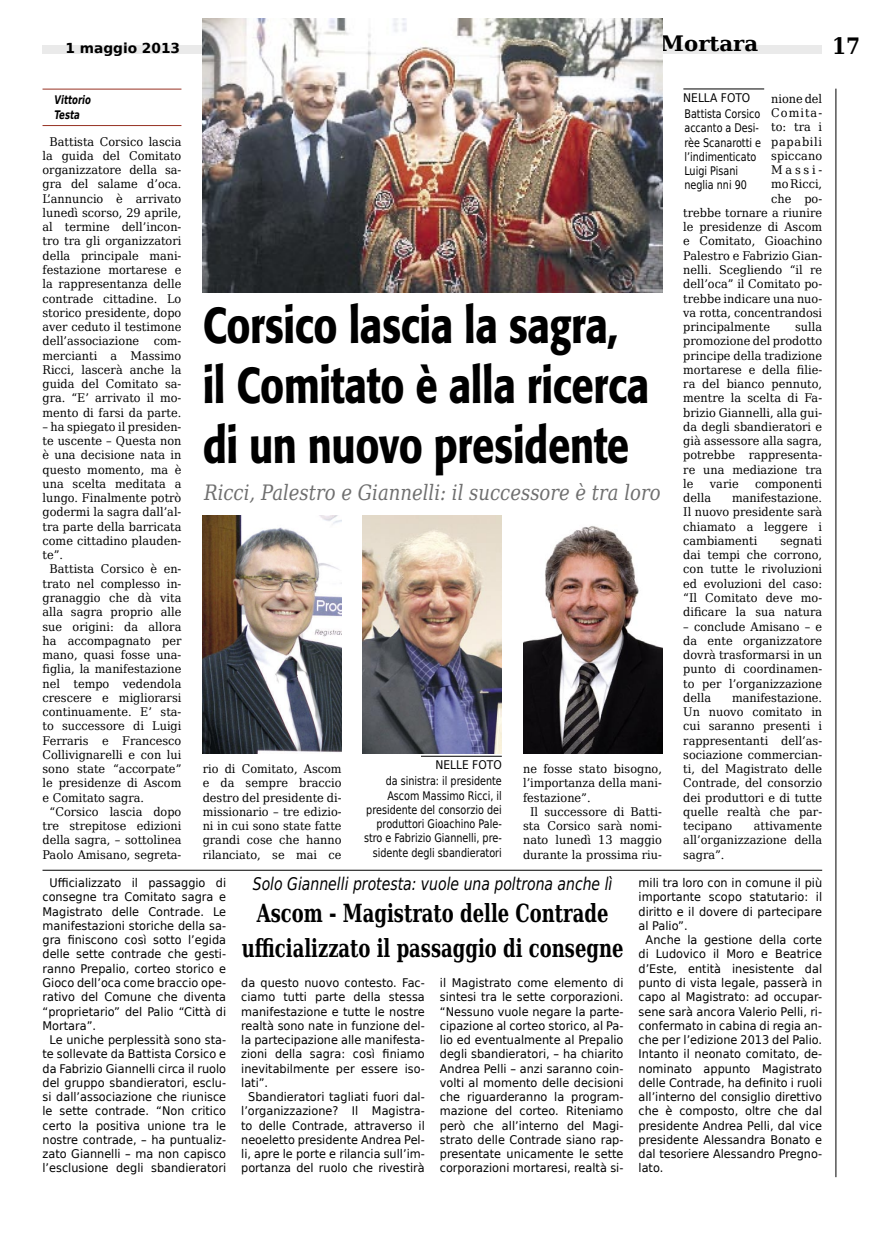
<style>
.page{position:relative;width:886px;height:1241px;background:#fff}
.page>*{position:absolute;margin:0;border:0;box-sizing:border-box;transform-origin:0 0}
.t1{font:500 50px "Formata";letter-spacing:-.01em;color:#000;scale:.8 1}
.t2{font:700 25px "DejaVu Serif Condensed";color:#000;scale:.8 1}
.t3{font:700 22.5px "DejaVu Serif";color:#000;scale:.9 1}
.t4{font:italic 21.25px "DejaVu Serif";color:#6f6f6f;scale:.85 1}
.t5{font:700 21.25px "DejaVu Serif";color:#000}
.t6{font:italic 17.5px "DejaVu Sans Condensed";color:#000;scale:.89 1}
.t7{font:700 13.75px "DejaVu Sans";color:#000}
.corpotesto{font:11.88px/14.2px "DejaVu Serif";color:#000;text-align:justify;scale:.95 1}
.corpotestobox{font:11.88px/14.2px "DejaVu Sans";color:#000;text-align:justify;scale:.95 1}
.didascalia{font:11.88px/14.2px "DejaVu Sans Condensed";color:#000;scale:.9 1}
.firma{font:11.88px "DejaVu Sans";color:#000;scale:.9 1}
.didascalia-2{font:italic 700 11.88px "DejaVu Sans Condensed";color:#000;scale:.8 1}
.corpotesto-2{font:11.88px "DejaVu Serif";letter-spacing:.065em;color:#000;scale:.95 1}
</style>
<div class="page">
<div style="left:43px;top:45px;width:779px;height:8px;background:#eaeaea"></div>
<hr style="left:835px;top:89px;width:1px;height:1087px;background:#000">
<img style="left:203px;top:18px;width:459px;height:275px">
<hr style="left:43px;top:89px;width:138px;height:1px;background:#973223">
<hr style="left:43px;top:125px;width:138px;height:1px;background:#973223">
<img style="left:363px;top:516px;width:139px;height:237px">
<img style="left:203px;top:516px;width:139px;height:237px">
<img style="left:523px;top:526px;width:139px;height:227px">
<hr style="left:683px;top:89px;width:81px;height:1px;background:#000">
<hr style="left:421px;top:755px;width:81px;height:1px;background:#000">
<hr style="left:43px;top:869px;width:779px;height:1px;background:#000">
<p class="t7" style="left:66px;top:37px;width:116px">1 maggio 2013</p>
<p class="t5" style="left:661px;top:26px;width:99px">Mortara</p>
<p class="t3" style="left:832px;top:28px;width:33px">17</p>
<p class="didascalia-2" style="left:55px;top:91px;width:47px">Vittorio</p>
<p class="didascalia-2" style="left:55px;top:105px;width:33px">Testa</p>
<p class="corpotesto" style="left:43px;top:134px;width:148px;text-align:center">Battista Corsico lascia la guida del Comitato organizzatore della sa&shy;gra del salame d’oca.<br>L’annuncio è arrivato lunedì scorso, 29 aprile, al termine dell’incon&shy;tro tra gli organizzatori della principale mani&shy;festazione mortarese e la rappresentanza delle contrade cittadine. Lo storico presidente, dopo aver ceduto il testimone dell’associazione com&shy;mercianti a Massimo<br>Ricci, lascerà anche la guida del Comitato sa&shy;gra. “E’ arrivato il mo&shy;mento di farsi da parte.</p>
<p class="corpotesto" style="left:43px;top:419px;width:148px">– ha spiegato il presiden&shy;te uscente – Questa non è una decisione nata in questo momento, ma è una scelta meditata a lungo. Finalmente potrò godermi la sagra dall’al&shy;tra parte della barricata come cittadino plauden&shy;te”.</p>
<p class="corpotesto" style="left:43px;top:561px;width:148px;text-indent:7px">Battista Corsico è en&shy;trato nel complesso in&shy;granaggio che dà vita alla sagra proprio alle sue origini: da allora ha accompagnato per mano, quasi fosse una&shy;figlia, la manifestazione nel tempo vedendola crescere e migliorarsi continuamente. E’ sta&shy;to successore di Luigi Ferraris e Francesco Collivignarelli e con lui sono state “accorpate” le presidenze di Ascom e Comitato sagra.</p>
<p class="corpotesto" style="left:43px;top:804px;width:148px;text-align:center">“Corsico lascia dopo tre strepitose edizioni della sagra, – sottolinea<br>Paolo Amisano, segreta-</p>
<p class="firma" style="left:683px;top:88px;width:76px">NELLA FOTO</p>
<p class="corpotesto" style="left:771px;top:91px;width:55px">nione del</p>
<p class="corpotesto" style="left:771px;top:105px;width:55px">Comita-</p>
<p class="corpotesto" style="left:771px;top:120px;width:55px">to: tra i</p>
<p class="corpotesto-2" style="left:771px;top:132px;width:55px">papabili</p>
<p class="corpotesto" style="left:771px;top:148px;width:55px">spiccano</p>
<p class="corpotesto" style="left:771px;top:162px;width:55px">Massi-</p>
<p class="corpotesto" style="left:771px;top:177px;width:55px">mo Ricci,</p>
<p class="corpotesto" style="left:771px;top:191px;width:55px">che po-</p>
<p class="corpotesto" style="left:683px;top:205px;width:148px">trebbe tornare a riunire</p>
<p class="corpotesto" style="left:683px;top:219px;width:148px">le presidenze di Ascom</p>
<p class="corpotesto" style="left:683px;top:234px;width:148px">e Comitato, Gioachino</p>
<p class="corpotesto" style="left:683px;top:248px;width:148px">Palestro e Fabrizio Gian-</p>
<p class="corpotesto" style="left:683px;top:262px;width:148px">nelli. Scegliendo “il re</p>
<p class="corpotesto" style="left:683px;top:276px;width:148px">dell’oca” il Comitato po-</p>
<p class="corpotesto" style="left:683px;top:291px;width:148px">trebbe indicare una nuo-</p>
<p class="corpotesto" style="left:683px;top:305px;width:148px">va rotta, concentrandosi</p>
<p class="corpotesto" style="left:683px;top:319px;width:93px">principalmente</p>
<p class="didascalia" style="left:684px;top:106px;width:87px">Battista Corsico accanto a Desi&shy;rèe Scanarotti e l’indimenticato<br>Luigi Pisani neglia nni 90</p>
<p class="t1" style="left:203px;top:294px;width:520px">Corsico lascia la sagra,</p>
<p class="t1" style="left:203px;top:354px;width:560px">il Comitato è alla ricerca</p>
<p class="t1" style="left:203px;top:414px;width:535px">di un nuovo presidente</p>
<p class="t4" style="left:204px;top:476px;width:538px">Ricci, Palestro e Giannelli: il successore è tra loro</p>
<p class="corpotesto" style="left:683px;top:319px;width:148px;text-indent:112px">sulla promozione del prodotto principe della tradizione mortarese e della filie&shy;ra del bianco pennuto, mentre la scelta di Fa&shy;brizio Giannelli, alla gui&shy;da degli sbandieratori e già assessore alla sagra, potrebbe rappresenta&shy;re una mediazione tra le</p>
<p class="corpotesto" style="left:710px;top:476px;width:32px">varie</p>
<p class="corpotesto" style="left:755px;top:476px;width:72px">componenti</p>
<p class="corpotesto" style="left:683px;top:490px;width:31px">della</p>
<p class="corpotesto" style="left:683px;top:490px;width:148px;text-indent:49px">manifestazione.<br>Il nuovo presidente sarà chiamato a leggere i cambiamenti</p>
<p class="corpotesto" style="left:683px;top:533px;width:148px;text-indent:97px">segnati dai tempi che corrono, con tutte le rivoluzioni ed evoluzioni del caso: “Il Comitato deve mo&shy;dificare la sua natura</p>
<p class="corpotesto" style="left:683px;top:618px;width:148px">– conclude Amisano – e da ente organizzatore dovrà trasformarsi in un punto di coordinamen&shy;to per l’organizzazione della</p>
<p class="corpotesto" style="left:683px;top:690px;width:148px;text-indent:49px">manifestazione.<br>Un nuovo comitato in cui saranno presenti i rappresentanti dell’as&shy;sociazione commercian&shy;ti, del Magistrato delle Contrade, del consorzio dei produttori e di tutte quelle realtà che par&shy;tecipano</p>
<p class="firma" style="left:435px;top:754px;width:75px">NELLE FOTO</p>
<p class="corpotesto" style="left:203px;top:761px;width:148px">rio di Comitato, Ascom e da sempre braccio destro del presidente di&shy;missionario – tre edizio&shy;ni in cui sono state fatte grandi cose che hanno rilanciato, se mai ce</p>
<p class="corpotesto" style="left:523px;top:761px;width:148px">ne fosse stato bisogno, l’importanza della mani&shy;festazione”.</p>
<p class="didascalia" style="left:364px;top:773px;width:154px;text-align:right">da sinistra: il presidente<br>Ascom Massimo Ricci, il presidente del consorzio dei produttori Gioachino Pale&shy;stro e Fabrizio Giannelli, pre&shy;sidente degli sbandieratori</p>
<p class="corpotesto" style="left:523px;top:804px;width:148px;text-align:center">Il successore di Batti&shy;sta Corsico sarà nomi&shy;nato lunedì 13 maggio durante la prossima riu-</p>
<p class="corpotesto" style="left:683px;top:818px;width:148px;text-indent:71px">attivamente all’organizzazione della sagra”.</p>
<p class="corpotestobox" style="left:43px;top:875px;width:195px;text-indent:7px">Ufficializzato il passaggio di consegne tra Comitato sagra e Magistrato delle Contrade. Le manifestazioni storiche della sa&shy;gra finiscono così sotto l’egida delle sette contrade che gesti&shy;ranno Prepalio, corteo storico e Gioco dell’oca come braccio ope&shy;rativo del Comune che diventa “proprietario” del Palio “Città di Mortara”.</p>
<p class="corpotestobox" style="left:43px;top:1032px;width:195px;text-align:center">Le uniche perplessità sono sta&shy;te sollevate da Battista Corsico e da Fabrizio Giannelli circa il ruolo del gruppo sbandieratori, esclu&shy;si dall’associazione che riunisce le sette contrade. “Non critico certo la positiva unione tra le nostre contrade, – ha puntualiz&shy;zato Giannelli – ma non capisco l’esclusione degli sbandieratori</p>
<p class="t6" style="left:253px;top:870px;width:406px">Solo Giannelli protesta: vuole una poltrona anche lì</p>
<p class="t2" style="left:257px;top:892px;width:441px">Ascom - Magistrato delle Contrade</p>
<p class="t2" style="left:242px;top:927px;width:479px">ufficializzato il passaggio di consegne</p>
<p class="corpotestobox" style="left:241px;top:975px;width:195px">da questo nuovo contesto. Fac&shy;ciamo tutti parte della stessa manifestazione e tutte le nostre realtà sono nate in funzione del&shy;la partecipazione alle manifesta&shy;zioni della sagra: così finiamo inevitabilmente per essere iso&shy;lati”.</p>
<p class="corpotestobox" style="left:241px;top:1089px;width:195px;text-align:center">Sbandieratori tagliati fuori dal&shy;l’organizzazione? Il Magistra&shy;to delle Contrade, attraverso il neoeletto presidente Andrea Pel&shy;li, apre le porte e rilancia sull’im&shy;portanza del ruolo che rivestirà</p>
<p class="corpotestobox" style="left:440px;top:975px;width:195px">il Magistrato come elemento di sintesi tra le sette corporazioni. “Nessuno vuole negare la parte&shy;cipazione al corteo storico, al Pa&shy;lio ed eventualmente al Prepalio degli sbandieratori, – ha chiarito Andrea Pelli – anzi saranno coin&shy;volti al momento delle decisioni che riguarderanno la program&shy;mazione del corteo. Riteniamo però che all’interno del Magi&shy;strato delle Contrade siano rap&shy;presentate unicamente le sette corporazioni mortaresi, realtà si-</p>
<p class="corpotestobox" style="left:638px;top:875px;width:195px">mili tra loro con in comune il più importante scopo statutario: il diritto e il dovere di partecipare al Palio”.</p>
<p class="corpotestobox" style="left:638px;top:932px;width:195px;text-indent:7px">Anche la gestione della corte di Ludovico il Moro e Beatrice d’Este, entità inesistente dal punto di vista legale, passerà in capo al Magistrato: ad occupar&shy;sene sarà ancora Valerio Pelli, ri&shy;confermato in cabina di regia an&shy;che per l’edizione 2013 del Palio.<br>Intanto il neonato comitato, de&shy;nominato appunto Magistrato delle Contrade, ha definito i ruoli all’interno del consiglio direttivo che è composto, oltre che dal presidente Andrea Pelli, dal vice presidente Alessandra Bonato e dal tesoriere Alessandro Pregno&shy;lato.</p>
</div>
